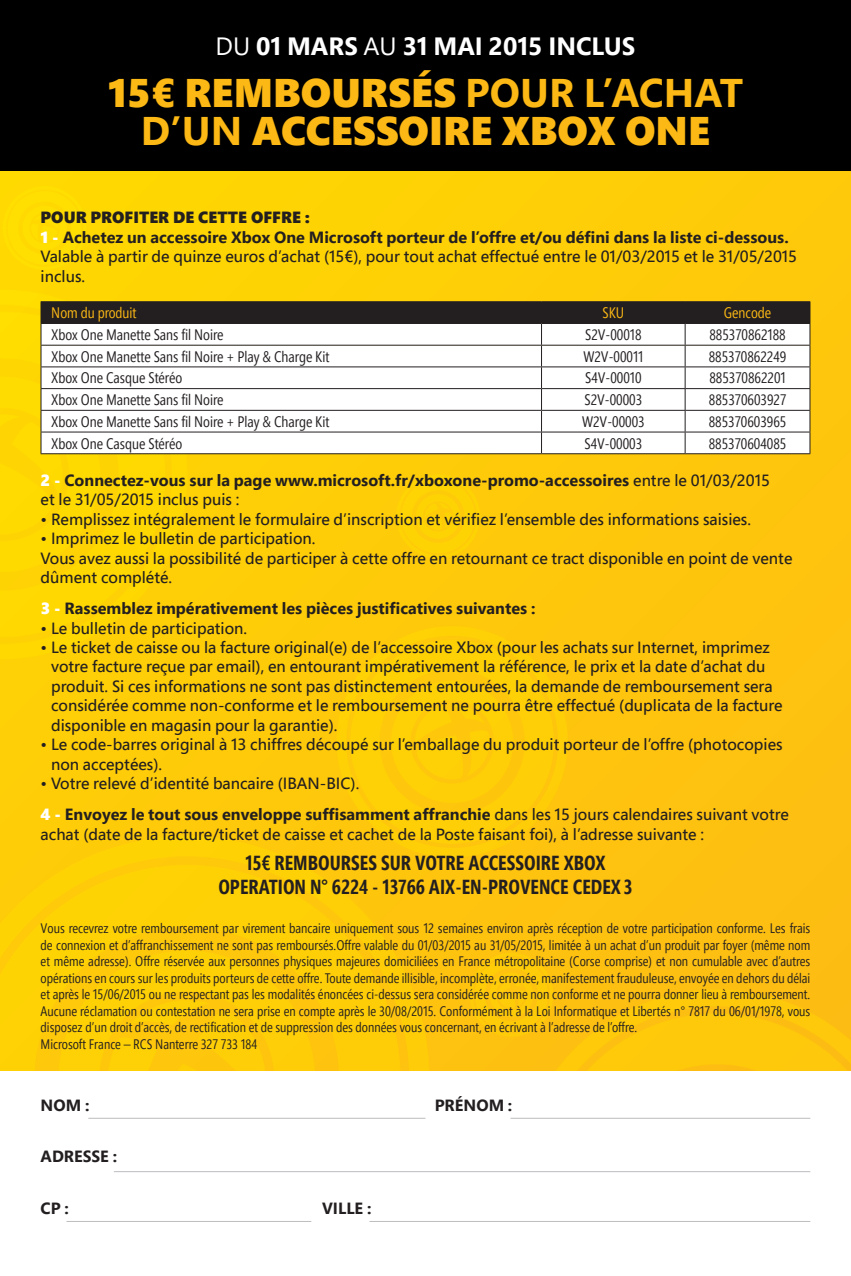
<style>
.page{position:relative;width:851px;height:1276px;background:#fff}
.page>*{position:absolute;margin:0;border:0;box-sizing:border-box;transform-origin:0 0}
.t1{font:700 40px/38px "Segoe Pro";color:#fcb814}
.t2{font:900 40px "Segoe Pro";color:#fcb814}
.t3{font:700 25px "Segoe Pro";color:#fff}
.t4{font:700 20.25px/24.2px "Segoe Pro Cond";color:#231f20;text-align:center}
.t5{font:500 16.25px/19.5px "Segoe Pro";color:#231f20}
.t6{font:700 16.25px/19.5px "Segoe Pro";color:#231f20}
.t7{font:15.25px "Segoe Pro Cond";color:#231f20}
.t8{font:15.25px "Segoe Pro Cond";color:#fcb814}
.t9{font:13.75px/16.5px "Segoe Pro Cond";color:#231f20}
.s1{font-weight:400}
.s2{font-weight:900}
.s3{font-weight:900;color:#fff}
.s4{font-weight:700}
.s5{font-weight:500}
</style>
<div class="page">
<img style="left:0;top:171px;width:850px;height:900px">
<hr style="left:41px;top:301px;width:500px;height:1px;background:#231f20">
<hr style="left:541px;top:301px;width:144px;height:1px;background:#231f20">
<hr style="left:685px;top:301px;width:125px;height:1px;background:#231f20">
<svg style="left:41px;top:302px;width:769px;height:151px"></svg>
<hr style="left:41px;top:453px;width:500px;height:1px;background:#231f20">
<hr style="left:541px;top:453px;width:144px;height:1px;background:#231f20">
<hr style="left:685px;top:453px;width:125px;height:1px;background:#231f20">
<div style="left:0;top:0;width:850px;height:171px;background:#000"></div>
<hr style="left:88px;top:1118px;width:337px;height:1px;background:#bcbdc0">
<hr style="left:66px;top:1221px;width:245px;height:1px;background:#bcbdc0">
<hr style="left:369px;top:1221px;width:441px;height:1px;background:#bcbdc0">
<hr style="left:114px;top:1171px;width:696px;height:1px;background:#bcbdc0">
<hr style="left:510px;top:1118px;width:300px;height:1px;background:#bcbdc0">
<h2 class="t3" style="left:215px;top:28px;width:421px"><span class="s1">DU</span> 01 MARS <span class="s1">AU</span> 31 MAI 2015 INCLUS</h2>
<h1 class="t2" style="left:108px;top:64px;width:223px">15€ REMBOUR</h1>
<h1 class="t1" style="left:141px;top:72px;width:603px;text-indent:247px"><span class="s2">SÉS</span> POUR L’ACHAT<br>D’UN <span class="s2">ACCESSOIRE</span></h1>
<h1 class="t2" style="left:502px;top:102px;width:210px">XBOX ONE</h1>
<p class="t5" style="left:41px;top:207px;width:758px"><span class="s2">POUR PROFITER DE CETTE OFFRE :<br></span><span class="s3">1 -</span> <span class="s4">Achetez un accessoire Xbox One Microsoft porteur de l’offre et/ou défini dans la liste ci-dessous.<br></span>Valable à partir de quinze euros d’achat (15€), pour tout achat effectué entre le 01/03/2015 et le 31/05/2015 inclus.</p>
<p class="t8" style="left:51px;top:303px;width:87px">Nom du produit</p>
<p class="t8" style="left:602px;top:303px;width:23px">SKU</p>
<p class="t8" style="left:723px;top:303px;width:49px">Gencode</p>
<p class="t7" style="left:51px;top:325px;width:174px">Xbox One Manette Sans fil Noire</p>
<p class="t7" style="left:585px;top:325px;width:58px">S2V-00018</p>
<p class="t7" style="left:709px;top:325px;width:78px">885370862188</p>
<p class="t7" style="left:51px;top:347px;width:279px">Xbox One Manette Sans fil Noire + Play &amp; Charge Kit</p>
<p class="t7" style="left:583px;top:347px;width:61px">W2V-00011</p>
<p class="t7" style="left:708px;top:347px;width:79px">885370862249</p>
<p class="t7" style="left:51px;top:369px;width:132px">Xbox One Casque Stéréo</p>
<p class="t7" style="left:585px;top:369px;width:58px">S4V-00010</p>
<p class="t7" style="left:709px;top:369px;width:78px">885370862201</p>
<p class="t7" style="left:51px;top:390px;width:174px">Xbox One Manette Sans fil Noire</p>
<p class="t7" style="left:584px;top:390px;width:59px">S2V-00003</p>
<p class="t7" style="left:708px;top:390px;width:79px">885370603927</p>
<p class="t7" style="left:51px;top:412px;width:279px">Xbox One Manette Sans fil Noire + Play &amp; Charge Kit</p>
<p class="t7" style="left:582px;top:412px;width:64px">W2V-00003</p>
<p class="t7" style="left:708px;top:412px;width:79px">885370603965</p>
<p class="t7" style="left:51px;top:434px;width:132px">Xbox One Casque Stéréo</p>
<p class="t7" style="left:584px;top:434px;width:59px">S4V-00003</p>
<p class="t7" style="left:708px;top:434px;width:79px">885370604085</p>
<p class="t6" style="left:41px;top:470px;width:730px"><span class="s3">2 -</span> Connectez-vous sur la page www.microsoft.fr/xboxone-promo-accessoires <span class="s5">entre le 01/03/2015 et le 31/05/2015 inclus puis :</span></p>
<p class="t5" style="left:41px;top:509px;width:711px">• Remplissez intégralement le formulaire d’inscription et vérifiez l’ensemble des informations saisies.</p>
<p class="t5" style="left:41px;top:528px;width:753px">• Imprimez le bulletin de participation.<br>Vous avez aussi la possibilité de participer à cette offre en retournant ce tract disponible en point de vente dûment complété.</p>
<p class="t6" style="left:41px;top:598px;width:496px"><span class="s3">3 -</span> Rassemblez impérativement les pièces justificatives suivantes :</p>
<p class="t5" style="left:41px;top:617px;width:208px">• Le bulletin de participation.</p>
<p class="t5" style="left:51px;top:637px;width:733px;text-indent:-10px">• Le ticket de caisse ou la facture original(e) de l’accessoire Xbox (pour les achats sur Internet, imprimez votre facture reçue par email), en entourant impérativement la référence, le prix et la date d’achat du produit. Si ces informations ne sont pas distinctement entourées, la demande de remboursement sera considérée comme non-conforme et le remboursement ne pourra être effectué (duplicata de la facture disponible en magasin pour la garantie).</p>
<p class="t5" style="left:51px;top:734px;width:732px;text-indent:-10px">• Le code-barres original à 13 chiffres découpé sur l’emballage du produit porteur de l’offre (photocopies non acceptées).</p>
<p class="t5" style="left:41px;top:767px;width:749px;line-height:31px">• Votre relevé d’identité bancaire (IBAN-BIC).<br><span class="s3">4 -</span> <span class="s4">Envoyez le tout sous enveloppe suffisamment affranchie</span> dans les 15 jours calendaires suivant votre</p>
<p class="t5" style="left:41px;top:823px;width:665px">achat (date de la facture/ticket de caisse et cachet de la Poste faisant foi), à l’adresse suivante :</p>
<p class="t4" style="left:218px;top:850px;width:415px">15€ REMBOURSES SUR VOTRE ACCESSOIRE XBOX<br>OPERATION N° 6224 - 13766 AIX-EN-PROVENCE CEDEX 3</p>
<p class="t9" style="left:41px;top:920px;width:771px">Vous recevrez votre remboursement par virement bancaire uniquement sous 12 semaines environ après réception de votre participation conforme. Les frais de connexion et d’affranchissement ne sont pas remboursés.Offre valable du 01/03/2015 au 31/05/2015, limitée à un achat d’un produit par foyer (même nom et même adresse). Offre réservée aux personnes physiques majeures domiciliées en France métropolitaine (Corse comprise) et non cumulable avec d’autres opérations en cours sur les produits porteurs de cette offre. Toute demande illisible, incomplète, erronée, manifestement frauduleuse, envoyée en dehors du délai et après le 15/06/2015 ou ne respectant pas les modalités énoncées ci-dessus sera considérée comme non conforme et ne pourra donner lieu à remboursement.<br>Aucune réclamation ou contestation ne sera prise en compte après le 30/08/2015. Conformément à la Loi Informatique et Libertés n° 7817 du 06/01/1978, vous disposez d’un droit d’accès, de rectification et de suppression des données vous concernant, en écrivant à l’adresse de l’offre.<br>Microsoft France – RCS Nanterre 327 733 184</p>
<p class="t6" style="left:41px;top:1094px;width:50px">NOM :</p>
<p class="t6" style="left:41px;top:1146px;width:78px">ADRESSE :</p>
<p class="t6" style="left:41px;top:1198px;width:30px">CP :</p>
<p class="t6" style="left:322px;top:1198px;width:51px">VILLE :</p>
<p class="t6" style="left:434px;top:1094px;width:79px">PRÉNOM :</p>
</div>
